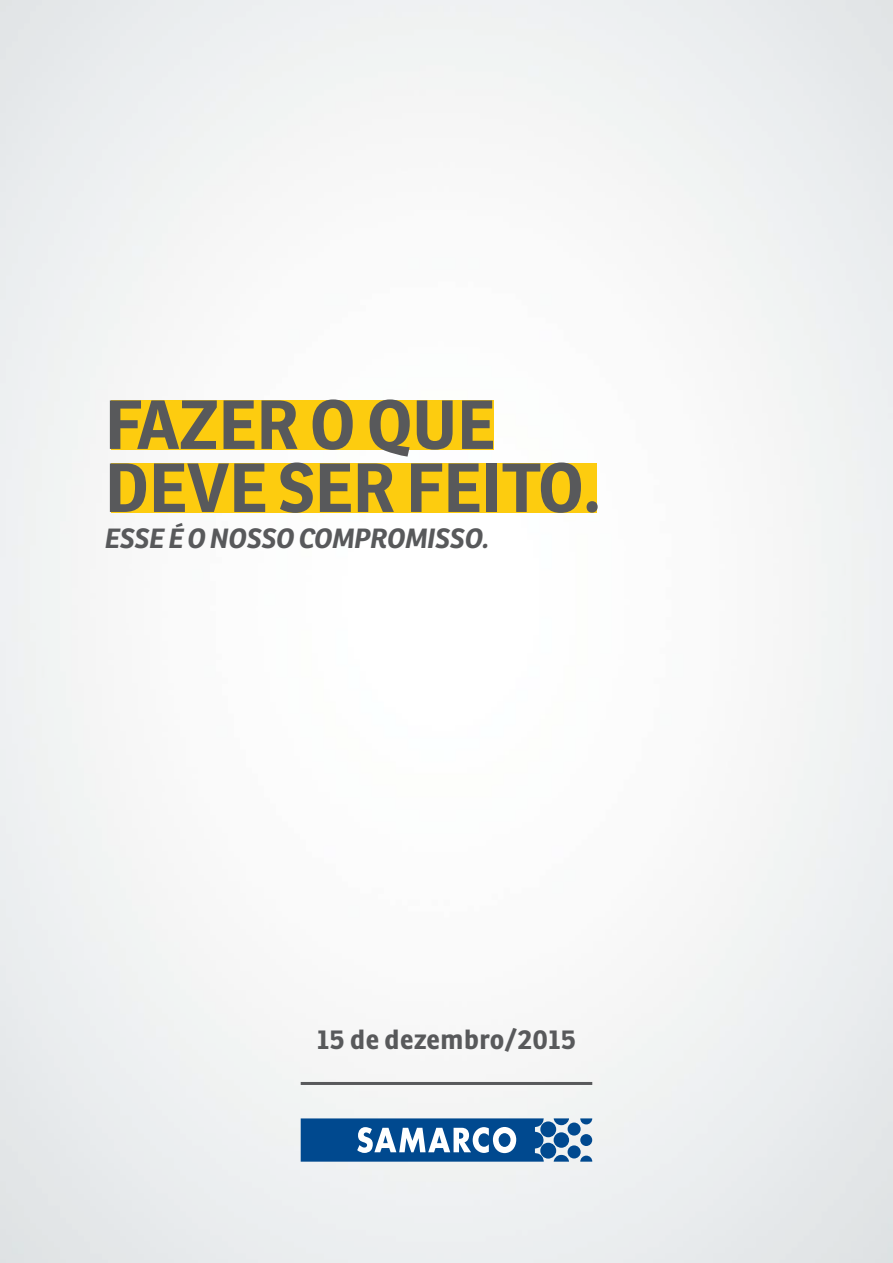
<style>
.page{position:relative;width:893px;height:1263px;background:#fff}
.page>*{position:absolute;margin:0;border:0;box-sizing:border-box;transform-origin:0 0}
.t1{font:700 67.35px/63px "Ronnia";color:#58595b}
.t2{font:italic 700 27px "Ronnia";letter-spacing:-.01em;color:#58595b}
.t3{font:700 27px "Ronnia";letter-spacing:.02em;color:#58595b}
</style>
<div class="page">
<img style="left:0;top:0;width:893px;height:1263px">
<div style="left:111px;top:400px;width:383px;height:49px;background:#fdcc0f"></div>
<div style="left:111px;top:463px;width:486px;height:49px;background:#fdcc0f"></div>
<svg style="left:301px;top:1118px;width:291px;height:44px"></svg>
<hr style="left:301px;top:1082px;width:291px;height:3px;background:#58595b">
<h1 class="t1" style="left:105px;top:393px;width:498px">FAZER O QUE<br>DEVE SER FEITO.</h1>
<p class="t2" style="left:105px;top:521px;width:386px">ESSE É O NOSSO COMPROMISSO.</p>
<p class="t3" style="left:317px;top:1022px;width:261px">15 de dezembro/2015</p>
</div>
